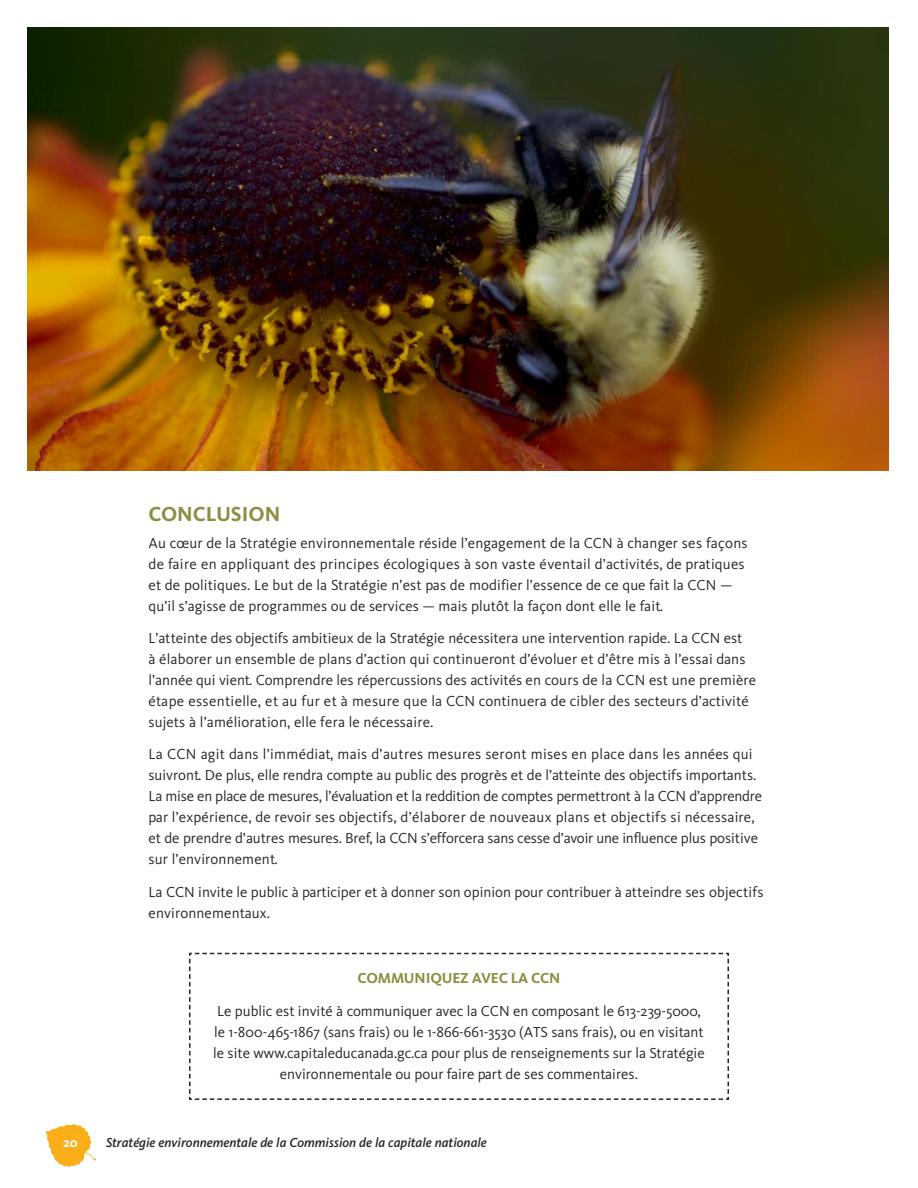
<style>
.page{position:relative;width:918px;height:1188px;background:#fff}
.page>*{position:absolute;margin:0;border:0;box-sizing:border-box;transform-origin:0 0}
.t1{font:700 21px "Kievit";color:#8c8f42}
.t2{font:15px/21px "Kievit";color:#272627}
.t3{font:italic 500 13.5px "Kievit";color:#272627}
.t4{font:700 13.5px "Kievit";color:#fff}
.s1{font-weight:700;color:#8c8f42}
</style>
<div class="page">
<img style="left:28px;top:28px;width:861px;height:443px">
<svg style="left:46px;top:1124px;width:50px;height:43px"></svg>
<svg style="left:189px;top:952px;width:540px;height:148px"></svg>
<p class="t1" style="left:148px;top:507px;width:133px">CONCLUSION</p>
<p class="t2" style="left:148px;top:534px;width:601px">Au cœur de la Stratégie environnementale réside l’engagement de la CCN à changer ses façons de faire en appliquant des principes écologiques à son vaste éventail d’activités, de pratiques et de politiques. Le but de la Stratégie n’est pas de modifier l’essence de ce que fait la CCN — qu’il s’agisse de programmes ou de services — mais plutôt la façon dont elle le fait.</p>
<p class="t2" style="left:148px;top:629px;width:609px">L’atteinte des objectifs ambitieux de la Stratégie nécessitera une intervention rapide. La CCN est<br>à élaborer un ensemble de plans d’action qui continueront d’évoluer et d’être mis à l’essai dans l’année qui vient. Comprendre les répercussions des activités en cours de la CCN est une première étape essentielle, et au fur et à mesure que la CCN continuera de cibler des secteurs d’activité sujets à l’amélioration, elle fera le nécessaire.</p>
<p class="t2" style="left:148px;top:745px;width:615px">La CCN agit dans l’immédiat, mais d’autres mesures seront mises en place dans les années qui suivront. De plus, elle rendra compte au public des progrès et de l’atteinte des objectifs importants.<br>La mise en place de mesures, l’évaluation et la reddition de comptes permettront à la CCN d’apprendre par l’expérience, de revoir ses objectifs, d’élaborer de nouveaux plans et objectifs si nécessaire, et de prendre d’autres mesures. Bref, la CCN s’efforcera sans cesse d’avoir une influence plus positive sur l’environnement.</p>
<p class="t2" style="left:149px;top:883px;width:617px">La CCN invite le public à participer et à donner son opinion pour contribuer à atteindre ses objectifs environnementaux.</p>
<p class="t2" style="left:217px;top:964px;width:485px;line-height:32.2px;text-align:center"><span class="s1">COMMUNIQUEZ AVEC LA CCN<br></span>Le public est invité à communiquer avec la CCN en composant le 613-239-5000,</p>
<p class="t2" style="left:213px;top:1023px;width:493px;text-align:center">le 1-800-465-1867 (sans frais) ou le 1-866-661-3530 (ATS sans frais), ou en visitant le site www.capitaleducanada.gc.ca pour plus de renseignements sur la Stratégie environnementale ou pour faire part de ses commentaires.</p>
<p class="t4" style="left:63px;top:1138px;width:16px">20</p>
<p class="t3" style="left:106px;top:1138px;width:382px">Stratégie environnementale de la Commission de la capitale nationale</p>
</div>
